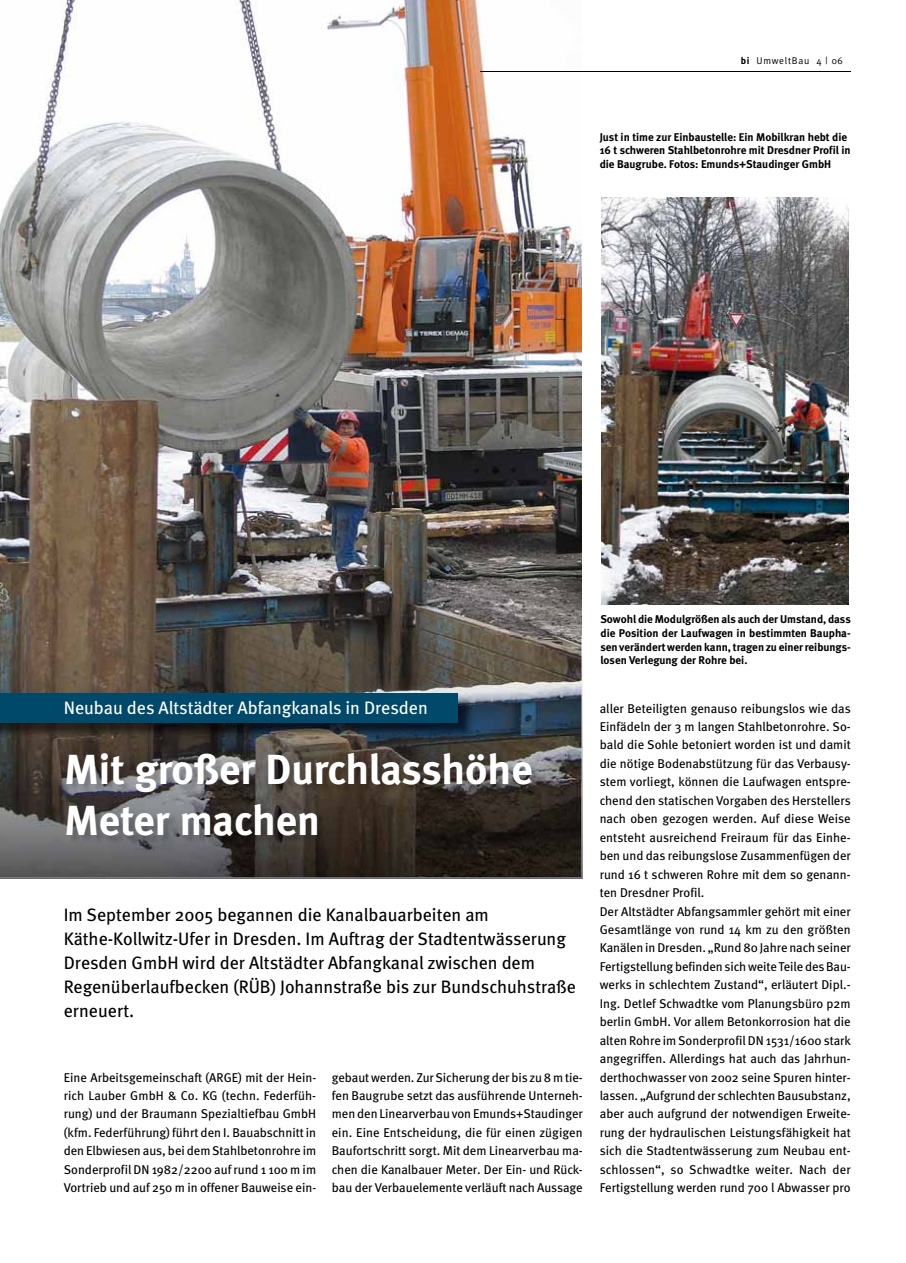
<style>
.page{position:relative;width:906px;height:1263px;background:#fff}
.page>*{position:absolute;margin:0;border:0;box-sizing:border-box;transform-origin:0 0}
.t1{font:700 42px/51px "Meta";color:#fff}
.t2{font:18px/24px "Meta";color:#000}
.t3{font:18px "Meta";color:#fff}
.t4{font:12.75px/18.5px "Meta";color:#000;text-align:justify}
.t5{font:700 11.25px/13.8px "Meta";color:#000}
.t6{font:9.75px "Meta Plus Normal";letter-spacing:.075em;color:#000}
.s1{font-family:"Meta";font-weight:700}
</style>
<div class="page">
<img style="left:0;top:0;width:581px;height:635px">
<svg style="left:0;top:635px;width:583px;height:244px;background:#57514a"></svg>
<img style="left:0;top:780px;width:104px;height:97px">
<img style="left:529px;top:780px;width:52px;height:97px">
<img style="left:104px;top:846px;width:425px;height:31px">
<img style="left:602px;top:197px;width:246px;height:407px">
<hr style="left:480px;top:72px;width:371px;height:1px;background:#000">
<img style="left:0;top:694px;width:475px;height:45px">
<div style="left:0;top:693px;width:458px;height:30px;background:#00496a"></div>
<img style="left:67px;top:753px;width:474px;height:93px">
<p class="t6" style="left:740px;top:57px;width:104px"><span class="s1">bi</span> UmweltBau 4 | 06</p>
<p class="t5" style="left:600px;top:131px;width:252px">Just in time zur Einbaustelle: Ein Mobilkran hebt die<br>16 t schweren Stahlbetonrohre mit Dresdner Profil in die Baugrube. Fotos: Emunds+Staudinger GmbH</p>
<h2 class="t3" style="left:64px;top:701px;width:365px">Neubau des Altstädter Abfangkanals in Dresden</h2>
<h1 class="t1" style="left:64px;top:747px;width:469px">Mit großer Durchlasshöhe<br>Meter machen</h1>
<p class="t2" style="left:64px;top:904px;width:513px">Im September 2005 begannen die Kanalbauarbeiten am Käthe-Kollwitz-Ufer in Dresden. Im Auftrag der Stadtentwässerung Dresden GmbH wird der Altstädter Abfangkanal zwischen dem Regenüberlaufbecken (RÜB) Johannstraße bis zur Bundschuhstraße erneuert.</p>
<p class="t4" style="left:64px;top:1069px;width:254px">Eine Arbeitsgemeinschaft (ARGE) mit der Hein&shy;rich Lauber GmbH &amp; Co. KG (techn. Federfüh&shy;rung) und der Braumann Spezialtiefbau GmbH (kfm. Federführung) führt den I. Bauabschnitt in den Elbwiesen aus, bei dem Stahlbetonrohre im Sonderprofil DN 1982/2200 auf rund 1 100 m im Vortrieb und auf 250 m in offener Bauweise ein-</p>
<p class="t4" style="left:332px;top:1069px;width:252px">gebaut werden. Zur Sicherung der bis zu 8 m tie&shy;fen Baugrube setzt das ausführende Unterneh&shy;men den Linearverbau von Emunds+Staudinger ein. Eine Entscheidung, die für einen zügigen Baufortschritt sorgt. Mit dem Linearverbau ma&shy;chen die Kanalbauer Meter. Der Ein- und Rück&shy;bau der Verbauelemente verläuft nach Aussage</p>
<p class="t5" style="left:600px;top:613px;width:252px;text-align:justify">Sowohl die Modulgrößen als auch der Umstand, dass die Position der Laufwagen in bestimmten Baupha&shy;sen verändert werden kann, tragen zu einer reibungs&shy;losen Verlegung der Rohre bei.</p>
<p class="t4" style="left:600px;top:700px;width:253px;text-align:left">aller Beteiligten genauso reibungslos wie das Einfädeln der 3 m langen Stahlbetonrohre. So&shy;bald die Sohle betoniert worden ist und damit die nötige Bodenabstützung für das Verbausy&shy;stem vorliegt, können die Laufwagen entspre&shy;chend den statischen Vorgaben des Herstellers nach oben gezogen werden. Auf diese Weise entsteht ausreichend Freiraum für das Einhe&shy;ben und das reibungslose Zusammenfügen der rund 16 t schweren Rohre mit dem so genann&shy;ten Dresdner Profil.<br>Der Altstädter Abfangsammler gehört mit einer Gesamtlänge von rund 14 km zu den größten Kanälen in Dresden. „Rund 80 Jahre nach seiner Fertigstellung befinden sich weite Teile des Bau&shy;werks in schlechtem Zustand“, erläutert Dipl.- Ing. Detlef Schwadtke vom Planungsbüro p2m berlin GmbH. Vor allem Betonkorrosion hat die alten Rohre im Sonderprofil DN 1531/1600 stark angegriffen. Allerdings hat auch das Jahrhun&shy;derthochwasser von 2002 seine Spuren hinter&shy;lassen. „Aufgrund der schlechten Bausubstanz, aber auch aufgrund der notwendigen Erweite&shy;rung der hydraulischen Leistungsfähigkeit hat sich die Stadtentwässerung zum Neubau ent&shy;schlossen“, so Schwadtke weiter. Nach der Fertigstellung werden rund 700 l Abwasser pro</p>
</div>
